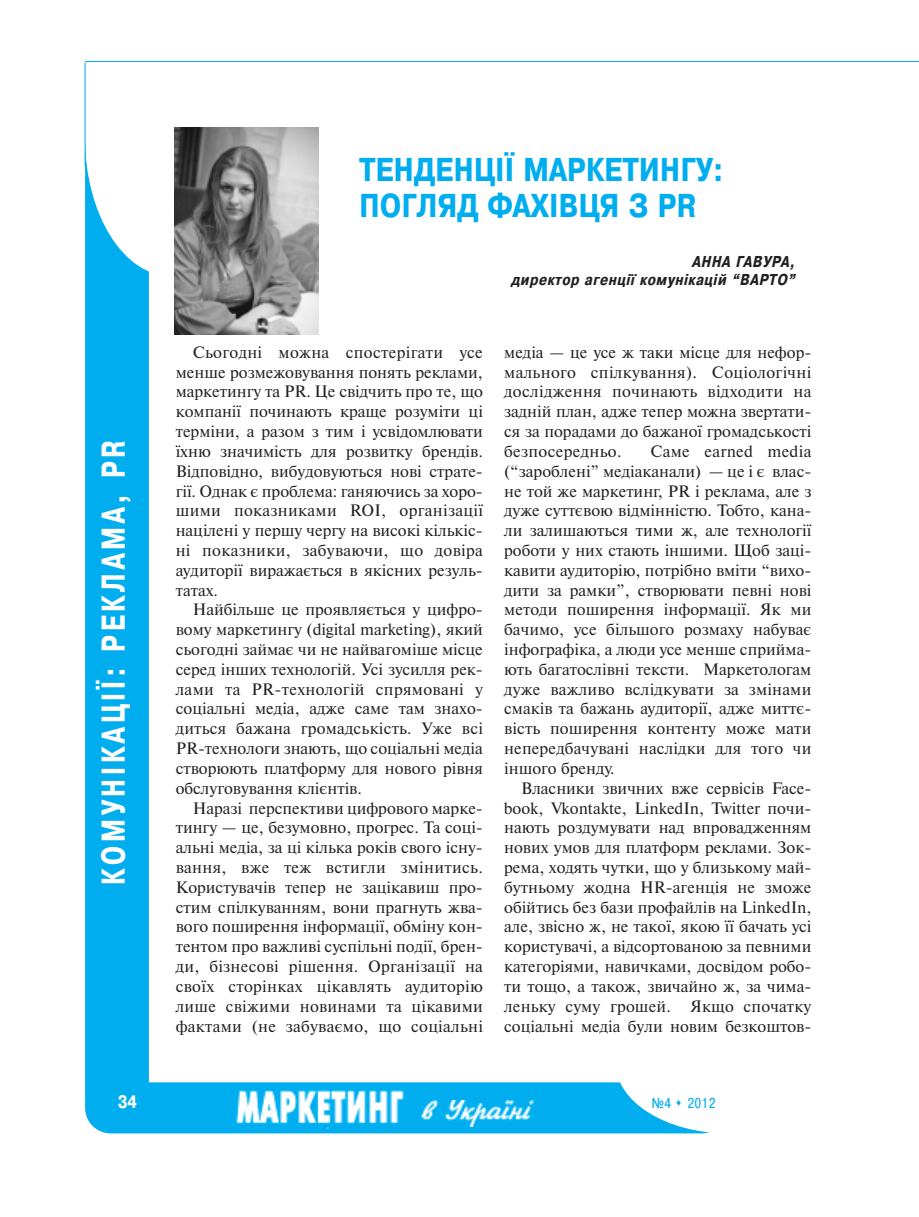
<style>
.page{position:relative;width:919px;height:1217px;background:#fff}
.page>*{position:absolute;margin:0;border:0;box-sizing:border-box;transform-origin:0 0}
.t1{font:700 33px/36px "Pragmatica Cond C";letter-spacing:.015em;color:#00aeef}
.t2{font:700 33px "Pragmatica Cond C";letter-spacing:.13em;color:#fff;scale:.9 1}
.t3{font:700 18px "Pragmatica Cond C";color:#fff}
.t4{font:16.5px/19.8px "Newton C";color:#231f20;text-align:justify}
.t5{font:italic 700 15.75px/18.9px "Pragmatica Cond C";letter-spacing:.05em;color:#231f20;text-align:right}
.t6{font:14.25px "Pragmatica Cond C";color:#00aeef}
</style>
<div class="page">
<div style="left:85px;top:112px;width:64px;height:1019px;background:#00aeef;border-radius:32px"></div>
<div style="left:85px;top:1082px;width:642px;height:51px;background:#00aeef;border-radius:26px"></div>
<img style="left:236px;top:1090px;width:169px;height:38px">
<img style="left:421px;top:1100px;width:112px;height:26px">
<div style="left:85px;top:0;width:172px;height:276px;background:#fff;border-radius:50%"></div>
<div style="left:615px;top:991px;width:226px;height:142px;background:#fff;border-radius:50%"></div>
<hr style="left:85px;top:62px;width:1px;height:104px;background:#00aeef">
<hr style="left:85px;top:61px;width:833px;height:1px;background:#00aeef">
<img style="left:174px;top:128px;width:144px;height:206px">
<h1 class="t2" style="left:94px;top:884px;width:495px;rotate:-90deg">КОМУНІКАЦІЇ: РЕКЛАМА, PR</h1>
<h1 class="t1" style="left:359px;top:151px;width:366px">ТЕНДЕНЦІЇ МАРКЕТИНГУ:<br>ПОГЛЯД ФАХІВЦЯ З PR</h1>
<p class="t5" style="left:511px;top:251px;width:287px">АННА ГАВУРА,<br>директор агенції комунікацій “ВАРТО”</p>
<p class="t4" style="left:176px;top:342px;width:309px;text-indent:17px">Сьогодні можна спостерігати усе менше розмежовування понять реклами, маркетингу та PR. Це свідчить про те, що компанії починають краще розуміти ці терміни, а разом з тим і усвідомлювати їхню значимість для розвитку брендів.<br>Відповідно, вибудовуються нові страте&shy;гії. Однак є проблема: ганяючись за хоро&shy;шими показниками ROI, організації націлені у першу чергу на високі кількіс&shy;ні показники, забуваючи, що довіра аудиторії виражається в якісних резуль&shy;татах.</p>
<p class="t4" style="left:176px;top:599px;width:309px;text-indent:17px">Найбільше це проявляється у цифро&shy;вому маркетингу (digital marketing), який сьогодні займає чи не найвагоміше місце серед інших технологій. Усі зусилля рек&shy;лами та PR-технологій спрямовані у соціальні медіа, адже саме там знахо&shy;диться бажана громадськість. Уже всі PR-технологи знають, що соціальні медіа створюють платформу для нового рівня обслуговування клієнтів.</p>
<p class="t4" style="left:176px;top:797px;width:309px;text-indent:17px">Наразі перспективи цифрового марке&shy;тингу — це, безумовно, прогрес. Та соці&shy;альні медіа, за ці кілька років свого існу&shy;вання, вже теж встигли змінитись.<br>Користувачів тепер не зацікавиш про&shy;стим спілкуванням, вони прагнуть жва&shy;вого поширення інформації, обміну кон&shy;тентом про важливі суспільні події, брен&shy;ди, бізнесові рішення. Організації на своїх сторінках цікавлять аудиторію лише свіжими новинами та цікавими фактами (не забуваємо, що соціальні</p>
<p class="t4" style="left:504px;top:342px;width:309px">медіа — це усе ж таки місце для нефор&shy;мального спілкування). Соціологічні дослідження починають відходити на задній план, адже тепер можна звертати&shy;ся за порадами до бажаної громадськості безпосередньо.</p>
<p class="t4" style="left:504px;top:441px;width:309px;text-indent:146px">Саме earned media (“зароблені” медіаканали) — це і є влас&shy;не той же маркетинг, PR і реклама, але з дуже суттєвою відмінністю. Тобто, кана&shy;ли залишаються тими ж, але технології роботи у них стають іншими. Щоб заці&shy;кавити аудиторію, потрібно вміти “вихо&shy;дити за рамки”, створювати певні нові методи поширення інформації. Як ми бачимо, усе більшого розмаху набуває інфографіка, а люди усе менше сприйма&shy;ють багатослівні тексти. Маркетологам дуже важливо вслідкувати за змінами смаків та бажань аудиторії, адже миттє&shy;вість поширення контенту може мати непередбачувані наслідки для того чи іншого бренду.</p>
<p class="t4" style="left:504px;top:778px;width:309px;text-indent:17px">Власники звичних вже сервісів Face&shy;book, Vkontakte, LinkedIn, Twitter почи&shy;нають роздумувати над впровадженням нових умов для платформ реклами. Зок&shy;рема, ходять чутки, що у близькому май&shy;бутньому жодна HR-агенція не зможе обійтись без бази профайлів на LinkedIn, але, звісно ж, не такої, якою її бачать усі користувачі, а відсортованою за певними категоріями, навичками, досвідом робо&shy;ти тощо, а також, звичайно ж, за чима&shy;леньку суму грошей. Якщо спочатку соціальні медіа були новим безкоштов-</p>
<p class="t3" style="left:118px;top:1090px;width:20px">34</p>
<p class="t6" style="left:652px;top:1093px;width:65px">№4 ▲ 2012</p>
</div>
